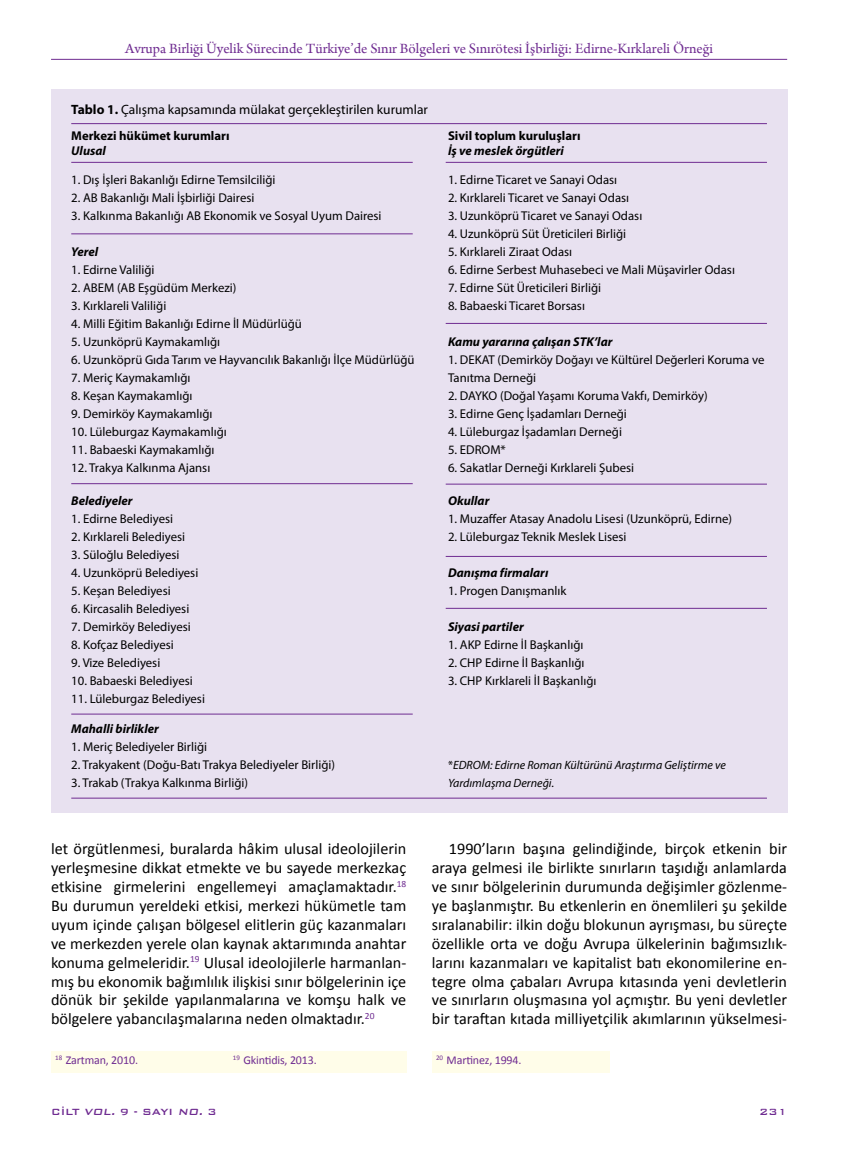
<style>
.page{position:relative;width:851px;height:1149px;background:#fff}
.page>*{position:absolute;margin:0;border:0;box-sizing:border-box;transform-origin:0 0}
.t1{font:16.2px/18.9px "Calibri";color:#000;text-align:justify}
.t2{font:15px "Arno Pro";color:#6f2c91}
.t3{font:13.5px "Myriad Pro";color:#000}
.t4{font:12.75px "Myriad Pro";color:#000}
.t5{font:italic 700 12.75px "Myriad Pro";color:#000}
.t6{font:700 12.75px "Myriad Pro";color:#000}
.t7{font:italic 12px "Myriad Pro";color:#000}
.t8{font:12px "Calibri";letter-spacing:-.015em;color:#6f2c91}
.t9{font:500 12px "Bank Gothic BT";color:#6f2c91}
.s1{font-weight:700}
.s2{font-style:normal}
.s3{font-style:italic}
</style>
<div class="page">
<hr style="left:51px;top:59px;width:736px;height:1px;background:#6f2c91">
<div style="left:51px;top:89px;width:736px;height:723px;background:#e8e1f0"></div>
<hr style="left:71px;top:123px;width:695px;height:1px;background:#6f2c91">
<hr style="left:71px;top:162px;width:341px;height:1px;background:#6f2c91">
<hr style="left:445px;top:162px;width:321px;height:1px;background:#6f2c91">
<hr style="left:445px;top:323px;width:321px;height:1px;background:#6f2c91">
<hr style="left:445px;top:483px;width:321px;height:1px;background:#6f2c91">
<hr style="left:445px;top:556px;width:321px;height:1px;background:#6f2c91">
<hr style="left:445px;top:608px;width:321px;height:1px;background:#6f2c91">
<hr style="left:71px;top:233px;width:341px;height:1px;background:#6f2c91">
<hr style="left:71px;top:483px;width:341px;height:1px;background:#6f2c91">
<hr style="left:71px;top:713px;width:341px;height:1px;background:#6f2c91">
<hr style="left:71px;top:797px;width:695px;height:1px;background:#6f2c91">
<div style="left:51px;top:1050px;width:178px;height:21px;background:#fffde9"></div>
<div style="left:229px;top:1050px;width:177px;height:21px;background:#fffde9"></div>
<div style="left:432px;top:1050px;width:177px;height:21px;background:#fffde9"></div>
<p class="t2" style="left:125px;top:40px;width:589px">Avrupa Birliği Üyelik Sürecinde Türkiye’de Sınır Bölgeleri ve Sınırötesi İşbirliği: Edirne-Kırklareli Örneği</p>
<p class="t3" style="left:71px;top:101px;width:358px"><span class="s1">Tablo 1.</span> Çalışma kapsamında mülakat gerçekleştirilen kurumlar</p>
<p class="t6" style="left:71px;top:127px;width:160px">Merkezi hükümet kurumları</p>
<p class="t6" style="left:448px;top:127px;width:134px">Sivil toplum kuruluşları</p>
<p class="t5" style="left:71px;top:142px;width:36px">Ulusal</p>
<p class="t5" style="left:448px;top:142px;width:117px">İş ve meslek örgütleri</p>
<p class="t4" style="left:71px;top:171px;width:206px">1. Dış İşleri Bakanlığı Edirne Temsilciliği</p>
<p class="t4" style="left:448px;top:171px;width:171px">1. Edirne Ticaret ve Sanayi Odası</p>
<p class="t4" style="left:71px;top:189px;width:185px">2. AB Bakanlığı Mali İşbirliği Dairesi</p>
<p class="t4" style="left:448px;top:189px;width:183px">2. Kırklareli Ticaret ve Sanayi Odası</p>
<p class="t4" style="left:71px;top:207px;width:312px">3. Kalkınma Bakanlığı AB Ekonomik ve Sosyal Uyum Dairesi</p>
<p class="t4" style="left:448px;top:207px;width:196px">3. Uzunköprü Ticaret ve Sanayi Odası</p>
<p class="t4" style="left:448px;top:225px;width:180px">4. Uzunköprü Süt Üreticileri Birliği</p>
<p class="t5" style="left:71px;top:243px;width:28px">Yerel</p>
<p class="t4" style="left:448px;top:243px;width:126px">5. Kırklareli Ziraat Odası</p>
<p class="t4" style="left:71px;top:261px;width:85px">1. Edirne Valiliği</p>
<p class="t4" style="left:448px;top:261px;width:288px">6. Edirne Serbest Muhasebeci ve Mali Müşavirler Odası</p>
<p class="t4" style="left:71px;top:279px;width:167px">2. ABEM (AB Eşgüdüm Merkezi)</p>
<p class="t4" style="left:448px;top:279px;width:154px">7. Edirne Süt Üreticileri Birliği</p>
<p class="t4" style="left:71px;top:297px;width:97px">3. Kırklareli Valiliği</p>
<p class="t4" style="left:448px;top:297px;width:138px">8. Babaeski Ticaret Borsası</p>
<p class="t4" style="left:71px;top:315px;width:232px">4. Milli Eğitim Bakanlığı Edirne İl Müdürlüğü</p>
<p class="t4" style="left:71px;top:333px;width:150px">5. Uzunköprü Kaymakamlığı</p>
<p class="t5" style="left:448px;top:333px;width:166px">Kamu yararına çalışan STK’lar</p>
<p class="t4" style="left:71px;top:351px;width:345px">6. Uzunköprü Gıda Tarım ve Hayvancılık Bakanlığı İlçe Müdürlüğü</p>
<p class="t4" style="left:448px;top:351px;width:318px">1. DEKAT (Demirköy Doğayı ve Kültürel Değerleri Koruma ve</p>
<p class="t4" style="left:71px;top:369px;width:121px">7. Meriç Kaymakamlığı</p>
<p class="t4" style="left:448px;top:369px;width:90px">Tanıtma Derneği</p>
<p class="t4" style="left:71px;top:387px;width:123px">8. Keşan Kaymakamlığı</p>
<p class="t4" style="left:448px;top:387px;width:261px">2. DAYKO (Doğal Yaşamı Koruma Vakfı, Demirköy)</p>
<p class="t4" style="left:71px;top:405px;width:143px">9. Demirköy Kaymakamlığı</p>
<p class="t4" style="left:448px;top:405px;width:180px">3. Edirne Genç İşadamları Derneği</p>
<p class="t4" style="left:71px;top:423px;width:157px">10. Lüleburgaz Kaymakamlığı</p>
<p class="t4" style="left:448px;top:423px;width:175px">4. Lüleburgaz İşadamları Derneği</p>
<p class="t4" style="left:71px;top:441px;width:145px">11. Babaeski Kaymakamlığı</p>
<p class="t4" style="left:448px;top:441px;width:59px">5. EDROM*</p>
<p class="t4" style="left:71px;top:459px;width:140px">12. Trakya Kalkınma Ajansı</p>
<p class="t4" style="left:448px;top:459px;width:187px">6. Sakatlar Derneği Kırklareli Şubesi</p>
<p class="t5" style="left:71px;top:492px;width:63px">Belediyeler</p>
<p class="t5" style="left:448px;top:492px;width:43px">Okullar</p>
<p class="t4" style="left:71px;top:510px;width:103px">1. Edirne Belediyesi</p>
<p class="t4" style="left:448px;top:510px;width:285px">1. Muzaffer Atasay Anadolu Lisesi (Uzunköprü, Edirne)</p>
<p class="t4" style="left:71px;top:528px;width:115px">2. Kırklareli Belediyesi</p>
<p class="t4" style="left:448px;top:528px;width:180px">2. Lüleburgaz Teknik Meslek Lisesi</p>
<p class="t4" style="left:71px;top:546px;width:110px">3. Süloğlu Belediyesi</p>
<p class="t4" style="left:71px;top:564px;width:128px">4. Uzunköprü Belediyesi</p>
<p class="t5" style="left:448px;top:564px;width:102px">Danışma firmaları</p>
<p class="t4" style="left:71px;top:582px;width:101px">5. Keşan Belediyesi</p>
<p class="t4" style="left:448px;top:582px;width:120px">1. Progen Danışmanlık</p>
<p class="t4" style="left:71px;top:600px;width:119px">6. Kircasalih Belediyesi</p>
<p class="t4" style="left:71px;top:618px;width:121px">7. Demirköy Belediyesi</p>
<p class="t5" style="left:448px;top:618px;width:77px">Siyasi partiler</p>
<p class="t4" style="left:71px;top:636px;width:104px">8. Kofçaz Belediyesi</p>
<p class="t4" style="left:448px;top:636px;width:137px">1. AKP Edirne İl Başkanlığı</p>
<p class="t4" style="left:71px;top:654px;width:90px">9. Vize Belediyesi</p>
<p class="t4" style="left:448px;top:654px;width:138px">2. CHP Edirne İl Başkanlığı</p>
<p class="t4" style="left:71px;top:672px;width:123px">10. Babaeski Belediyesi</p>
<p class="t4" style="left:448px;top:672px;width:150px">3. CHP Kırklareli İl Başkanlığı</p>
<p class="t4" style="left:71px;top:690px;width:135px">11. Lüleburgaz Belediyesi</p>
<p class="t5" style="left:71px;top:720px;width:89px">Mahalli birlikler</p>
<p class="t4" style="left:71px;top:738px;width:137px">1. Meriç Belediyeler Birliği</p>
<p class="t4" style="left:71px;top:756px;width:265px">2. Trakyakent (Doğu-Batı Trakya Belediyeler Birliği)</p>
<p class="t7" style="left:448px;top:757px;width:279px"><span class="s2">*</span>EDROM: Edirne Roman Kültürünü Araştırma Geliştirme ve</p>
<p class="t4" style="left:71px;top:774px;width:178px">3. Trakab (Trakya Kalkınma Birliği)</p>
<p class="t7" style="left:448px;top:775px;width:108px">Yardımlaşma Derneği.</p>
<p class="t1" style="left:51px;top:838px;width:357px">let örgütlenmesi, buralarda hâkim ulusal ideolojilerin yerleşmesine dikkat etmekte ve bu sayede merkezkaç etkisine girmelerini engellemeyi amaçlamaktadır.<sup>18<br></sup>Bu durumun yereldeki etkisi, merkezi hükümetle tam uyum içinde çalışan bölgesel elitlerin güç kazanmaları ve merkezden yerele olan kaynak aktarımında anahtar konuma gelmeleridir.<sup>19</sup> Ulusal ideolojilerle harmanlan&shy;mış bu ekonomik bağımlılık ilişkisi sınır bölgelerinin içe dönük bir şekilde yapılanmalarına ve komşu halk ve bölgelere yabancılaşmalarına neden olmaktadır.<sup>20</sup></p>
<p class="t1" style="left:432px;top:838px;width:357px;text-indent:17px">1990’ların başına gelindiğinde, birçok etkenin bir araya gelmesi ile birlikte sınırların taşıdığı anlamlarda ve sınır bölgelerinin durumunda değişimler gözlenme&shy;ye başlanmıştır. Bu etkenlerin en önemlileri şu şekilde sıralanabilir: ilkin doğu blokunun ayrışması, bu süreçte özellikle orta ve doğu Avrupa ülkelerinin bağımsızlık&shy;larını kazanmaları ve kapitalist batı ekonomilerine en&shy;tegre olma çabaları Avrupa kıtasında yeni devletlerin ve sınırların oluşmasına yol açmıştır. Bu yeni devletler bir taraftan kıtada milliyetçilik akımlarının yükselmesi-</p>
<p class="t8" style="left:55px;top:1052px;width:84px"><sup>18</sup> Zartman, 2010.</p>
<p class="t8" style="left:233px;top:1052px;width:85px"><sup>19</sup> Gkintidis, 2013.</p>
<p class="t8" style="left:436px;top:1052px;width:87px"><sup>20</sup> Martinez, 1994.</p>
<p class="t9" style="left:51px;top:1104px;width:167px">CİLT <span class="s3">VOL.</span> 9 - SAYI <span class="s3">NO.</span> 3</p>
<p class="t9" style="left:759px;top:1104px;width:29px">231</p>
</div>
